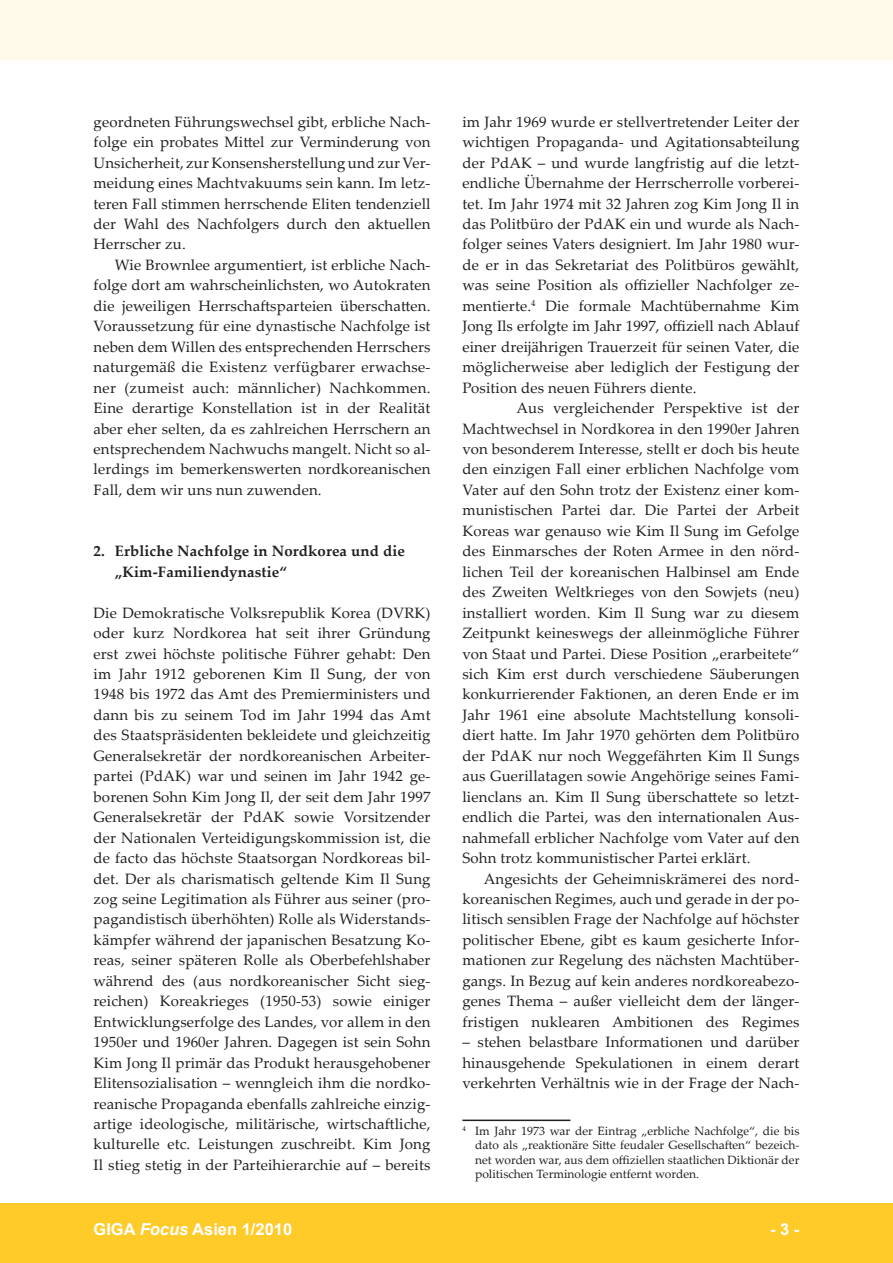
<style>
.page{position:relative;width:893px;height:1263px;background:#fff}
.page>*{position:absolute;margin:0;border:0;box-sizing:border-box;transform-origin:0 0}
.t1{font:700 16.5px "Arial";color:#fff}
.t2{font:15px/20.4px "Palatino Linotype";letter-spacing:.01em;color:#231f20;text-align:justify}
.t3{font:700 15px/20.4px "Palatino Linotype";letter-spacing:.01em;color:#231f20}
.t4{font:12px/14.4px "Palatino Linotype";color:#231f20;text-align:justify}
.s1{font-style:italic}
</style>
<div class="page">
<div style="left:0;top:1203px;width:893px;height:60px;background:#fecb29"></div>
<div style="left:0;top:0;width:893px;height:60px;background:#fef9e9"></div>
<hr style="left:462px;top:1119px;width:108px;height:2px;background:#231f20">
<p class="t2" style="left:94px;top:111px;width:339px">ge-ord-neten Füh-rungs-wechsel gibt, erbliche Nach&shy;fol-ge ein pro-bates Mittel zur Ver-minderung von Un-sicher-heit, zur Konsensherstellung und zur Ver&shy;mei-dung eines Macht-vakuums sein kann. Im letz&shy;teren Fall stimmen herrschende Eliten ten-denziell der Wahl des Nachfolgers durch den aktuellen Herr-scher zu.</p>
<p class="t2" style="left:94px;top:254px;width:338px;text-indent:21px">Wie Brownlee argumentiert, ist erbliche Nach&shy;folge dort am wahrscheinlichsten, wo Autokraten die jeweiligen Herrschaftsparteien überschatten.<br>Voraussetzung für eine dynastische Nachfolge ist neben dem Willen des entsprechenden Herrschers naturgemäß die Existenz verfügbarer erwachse&shy;ner (zumeist auch: männlicher) Nachkommen.<br>Eine derartige Konstellation ist in der Realität aber eher selten, da es zahlreichen Herrschern an entsprechendem Nachwuchs mangelt. Nicht so al&shy;lerdings im bemerkenswerten nordkoreanischen Fall, dem wir uns nun zuwenden.</p>
<p class="t3" style="left:115px;top:540px;width:292px;text-indent:-21px">2. Erbliche Nachfolge in Nordkorea und die „Kim-Familiendynastie“</p>
<p class="t2" style="left:94px;top:602px;width:339px">Die Demokratische Volksrepublik Korea (DVRK) oder kurz Nordkorea hat seit ihrer Grün-dung erst zwei höchs-te po-litische Führer gehabt: Den im Jahr 1912 geborenen Kim Il Sung, der von 1948 bis 1972 das Amt des Pre-mierministers und dann bis zu seinem Tod im Jahr 1994 das Amt des Staats-präsidenten be-kleidete und gleichzeitig Ge-neral-sekretär der nord-koreanischen Ar-beiter&shy;partei (PdAK) war und seinen im Jahr 1942 ge&shy;borenen Sohn Kim Jong Il, der seit dem Jahr 1997<br>Ge-ne-ral-sekretär der PdAK sowie Vorsitzender der Na-tionalen Ver-teidigungskommission ist, die de facto das höchste Staatsorgan Nordkoreas bil&shy;det. Der als charismatisch geltende Kim Il Sung zog seine Legitimation als Führer aus seiner (pro&shy;pagandistisch überhöhten) Rolle als Widerstands&shy;kämpfer während der japanischen Be-satzung Ko&shy;reas, seiner späteren Rolle als Oberbefehlshaber währ-end des (aus nordkoreanischer Sicht sieg&shy;reichen) Korea-krieges (1950-53) sowie einiger Entwicklungserfolge des Landes, vor allem in den 1950er und 1960er Jahren. Dagegen ist sein Sohn Kim Jong Il primär das Produkt herausgehobener Elitensozialisation – wenngleich ihm die nordko&shy;reanische Propaganda ebenfalls zahlreiche einzig&shy;artige ideologische, militärische, wirtschaftliche, kulturelle etc. Leistungen zuschreibt. Kim Jong Il stieg stetig in der Parteihierarchie auf – bereits</p>
<p class="t2" style="left:462px;top:111px;width:338px">im Jahr 1969 wurde er stellvertretender Leiter der wichtigen Propaganda- und Agitationsabteilung der PdAK – und wurde langfristig auf die letzt&shy;endliche Übernahme der Herrscherrolle vorberei&shy;tet. Im Jahr 1974 mit 32 Jahren zog Kim Jong Il in das Politbüro der PdAK ein und wurde als Nach&shy;folger seines Vaters designiert. Im Jahr 1980 wur&shy;de er in das Sekretariat des Politbüros gewählt, was seine Position als offizieller Nachfolger ze&shy;mentierte. Die formale Machtübernahme Kim Jong Ils erfolgte im Jahr 1997, offiziell nach Ablauf einer dreijährigen Trauerzeit für seinen Vater, die möglicherweise aber lediglich der Festigung der Position des neuen Führers diente.</p>
<p class="t2" style="left:462px;top:397px;width:339px;text-indent:54px">Aus vergleichender Perspektive ist der Macht-wech-sel in Nord-korea in den 1990er Jahren von be-son-derem In-te-resse, stellt er doch bis heute den ein-zigen Fall einer erb-lichen Nach-folge vom Vater auf den Sohn trotz der Exis-tenz einer kom&shy;mu-nis-tischen Partei dar. Die Partei der Ar-beit Koreas war genauso wie Kim Il Sung im Gefolge des Einmarsches der Roten Armee in den nörd&shy;lichen Teil der koreanischen Halbinsel am Ende des Zweiten Welt-krieges von den Sowjets (neu) installiert worden. Kim Il Sung war zu diesem Zeit-punkt keineswegs der alleinmögliche Führer von Staat und Partei. Diese Position „erarbeitete“ sich Kim erst durch verschiedene Säuberungen konkurrierender Faktionen, an deren Ende er im Jahr 1961 eine absolute Machtstellung konsoli&shy;diert hatte. Im Jahr 1970 gehörten dem Politbüro der PdAK nur noch Weggefährten Kim Il Sungs aus Guerillatagen sowie Angehörige seines Fa-mi&shy;lienclans an. Kim Il Sung überschattete so letzt&shy;end-lich die Partei, was den inter-natio-nalen Aus&shy;nahmefall erblicher Nachfolge vom Vater auf den Sohn trotz kommunistischer Partei erklärt.</p>
<p class="t2" style="left:462px;top:868px;width:339px;text-indent:21px">Angesichts der Geheimnis-krämerei des nord&shy;ko-reanischen Regimes, auch und gerade in der po&shy;li-tisch sen-siblen Frage der Nach-folge auf höchs-ter po-li-tischer E-bene, gibt es kaum ge-sicher-te In-for&shy;mationen zur Re-gelung des nächsten Macht-über&shy;gangs. In Bezug auf kein anderes nord-korea-bezo&shy;genes Thema – außer vielleicht dem der länger&shy;fris-tigen nu-klearen Am-bitionen des Re-gimes</p>
<p class="t2" style="left:462px;top:1031px;width:338px">– ste-hen belastbare In-for-mationen und darüber hin-ausgehende Spe-kulationen in einem derart ver-kehrten Ver-hältnis wie in der Frage der Nach-</p>
<p class="t4" style="left:475px;top:1123px;width:326px">Im Jahr 1973 war der Eintrag „erbliche Nachfolge“, die bis dato als „reaktionäre Sitte feudaler Gesellschaften“ bezeich&shy;net worden war, aus dem offiziellen staatlichen Diktionär der politischen Terminologie entfernt worden.</p>
<p class="t1" style="left:94px;top:1218px;width:200px">GIGA <span class="s1">Focus</span> Asien 1/2010</p>
<p class="t1" style="left:770px;top:1218px;width:31px">- -</p>
</div>
